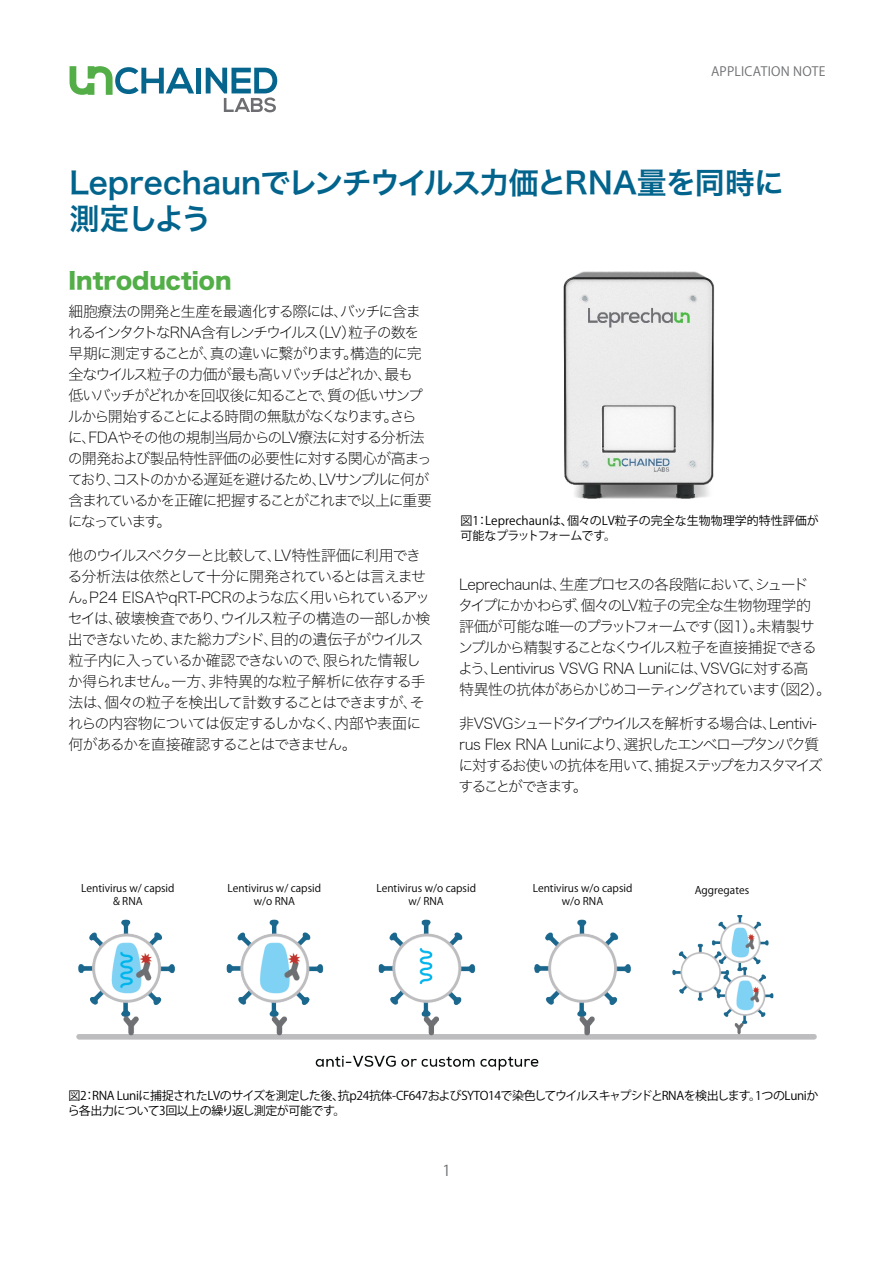
<style>
.page{position:relative;width:893px;height:1263px;background:#fff}
.page>*{position:absolute;margin:0;border:0;box-sizing:border-box;transform-origin:0 0}
.t1{font:30px/36px "Hiragino Sans W6";letter-spacing:-.025em;color:#02648c}
.t2{font:22.5px "Hiragino Sans W8";color:#52ae47}
.t3{font:15px/21px "Hiragino Sans W1";letter-spacing:-.09em;color:#000}
.t4{font:15px/21px "Hiragino Sans W1";letter-spacing:-.07em;color:#000}
.t5{font:15px/21px "Hiragino Sans W1";letter-spacing:-.11em;color:#000}
.t6{font:15px "Koz Go Pr 6 N";color:#6d6e71}
.t7{font:12.75px "Koz Go Pr 6 N";letter-spacing:.015em;color:#6d6e71}
.t8{font:12px/14.4px "Koz Go Pr 6 N";letter-spacing:-.03em;color:#000}
.t9{font:12px/14.4px "Koz Go Pr 6 N";color:#000}
.t10{font:10.5px/12.6px "Koz Go Pr 6 N";color:#000;text-align:center}
</style>
<div class="page">
<div style="left:196px;top:68px;width:5px;height:25px;background:#05658d"></div>
<svg style="left:206px;top:68px;width:71px;height:44px"></svg>
<svg style="left:70px;top:66px;width:124px;height:29px"></svg>
<img style="left:563px;top:271px;width:152px;height:228px">
<img style="left:76px;top:916px;width:740px;height:155px">
<p class="t7" style="left:711px;top:64px;width:116px">APPLICATION NOTE</p>
<h1 class="t1" style="left:70px;top:164px;width:745px">Leprechaunでレンチウイルス力価とRNA量を同時に　測定しよう</h1>
<h2 class="t2" style="left:68px;top:268px;width:165px">Introduction</h2>
<p class="t3" style="left:68px;top:299px;width:366px">細胞療法の開発と生産を最適化する際には、バッチに含まれるインタクトなRNA含有レンチウイルス（LV）粒子の数を早期に測定することが、真の違いに繋がります。構造的に完全なウイルス粒子の力価が最も高いバッチはどれか、最も<br>低いバッチがどれかを回収後に知ることで、質の低いサンプルから開始することによる時間の無駄がなくなります。さらに、FDAやその他の規制当局からのLV療法に対する分析法の開発および製品特性評価の必要性に対する関心が高まっており、コストのかかる遅延を避けるため、LVサンプルに何が含まれているかを正確に把握することがこれまで以上に重要になっています。</p>
<p class="t3" style="left:68px;top:544px;width:364px">他のウイルスベクターと比較して、LV特性評価に利用できる分析法は依然として十分に開発されているとは言えません。P24 EISAやqRT-PCRのような広く用いられているアッセイは、破壊検査であり、ウイルス粒子の構造の一部しか検出できないため、また総カプシド、目的の遺伝子がウイルス粒子内に入っているか確認できないので、限られた情報しか得られません。一方、非特異的な粒子解析に依存する手法は、個々の粒子を検出して計数することはできますが、それらの内容物については仮定するしかなく、内部や表面に何があるかを直接確認することはできません。</p>
<p class="t9" style="left:461px;top:514px;width:360px">図1：Leprechaunは、個々のLV粒子の完全な生物物理学的特性評価が可能なプラットフォームです。</p>
<p class="t4" style="left:458px;top:572px;width:375px">Leprechaunは、生産プロセスの各段階において、シュード<br>タイプにかかわらず、個々のLV粒子の完全な生物物理学的<br>評価が可能な唯一のプラットフォームです（図1）。未精製サンプルから精製することなくウイルス粒子を直接捕捉できるよう、Lentivirus VSVG RNA Luniには、VSVGに対する高<br>特異性の抗体があらかじめコーティングされています（図2）。</p>
<p class="t5" style="left:458px;top:712px;width:366px">非VSVGシュードタイプウイルスを解析する場合は、Lentivi&shy;rus Flex RNA Luniにより、選択したエンベロープタンパク質に対するお使いの抗体を用いて、捕捉ステップをカスタマイズすることができます。</p>
<p class="t10" style="left:81px;top:882px;width:95px">Lentivirus w/ capsid &amp; RNA</p>
<p class="t10" style="left:228px;top:882px;width:95px">Lentivirus w/ capsid w/o RNA</p>
<p class="t10" style="left:376px;top:882px;width:101px">Lentivirus w/o capsid w/ RNA</p>
<p class="t10" style="left:533px;top:882px;width:101px">Lentivirus w/o capsid w/o RNA</p>
<p class="t10" style="left:695px;top:884px;width:56px">Aggregates</p>
<p class="t8" style="left:68px;top:1089px;width:752px">図2：RNA Luniに捕捉されたLVのサイズを測定した後、抗p24抗体-CF647およびSYTO14で染色してウイルスキャプシドとRNAを検出します。1つのLuniから各出力について3回以上の繰り返し測定が可能です。</p>
<p class="t6" style="left:442px;top:1162px;width:10px">1</p>
</div>
